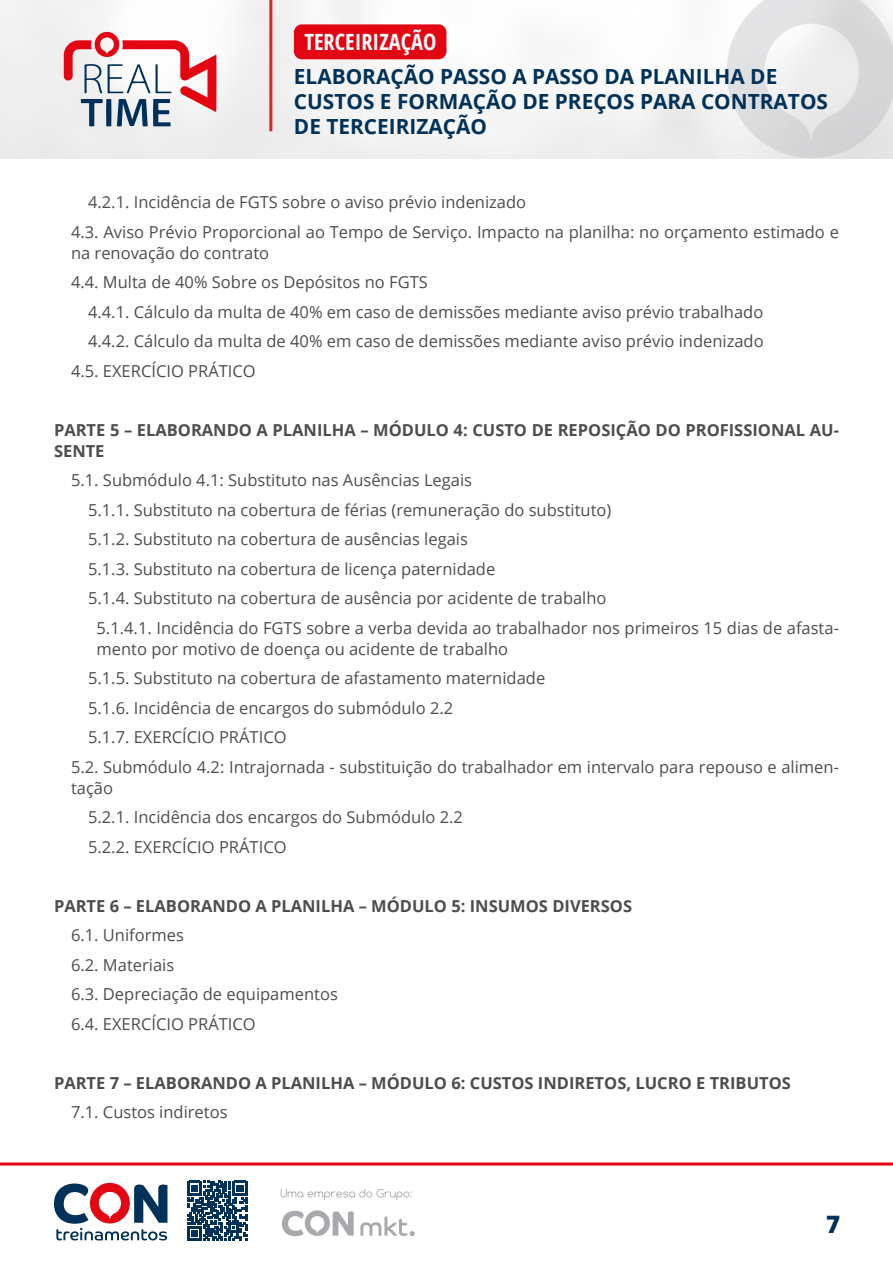
<style>
.page{position:relative;width:893px;height:1263px;background:#fff}
.page>*{position:absolute;margin:0;border:0;box-sizing:border-box;transform-origin:0 0}
.t1{font:800 24px "Open Sans";color:#003158}
.t2{font:700 condensed 22.35px "Open Sans";color:#fff}
.t3{font:700 20.85px/25px "Open Sans";color:#003158}
.t4{font:16.5px/21px "Open Sans";color:#4d4d4d}
.t5{font:700 16.5px/21px "Open Sans";color:#4d4d4d}
</style>
<div class="page">
<img style="left:0;top:0;width:893px;height:158px">
<svg style="left:0;top:1162px;width:893px;height:79px"></svg>
<svg style="left:281px;top:1189px;width:131px;height:11px"></svg>
<svg style="left:360px;top:1216px;width:55px;height:20px"></svg>
<svg style="left:282px;top:1210px;width:72px;height:26px"></svg>
<svg style="left:54px;top:1183px;width:113px;height:57px"></svg>
<svg style="left:187px;top:1181px;width:60px;height:60px"></svg>
<hr style="left:269px;top:0;width:3px;height:131px;background:#ee1d23">
<div style="left:294px;top:24px;width:152px;height:35px;background:#e30512;border-radius:8px"></div>
<svg style="left:64px;top:32px;width:153px;height:95px"></svg>
<h2 class="t2" style="left:304px;top:26px;width:134px">TERCEIRIZAÇÃO</h2>
<p class="t3" style="left:294px;top:64px;width:536px">ELABORAÇÃO PASSO A PASSO DA PLANILHA DE<br>CUSTOS E FORMAÇÃO DE PREÇOS PARA CONTRATOS<br>DE TERCEIRIZAÇÃO</p>
<p class="t4" style="left:88px;top:191px;width:440px">4.2.1. Incidência de FGTS sobre o aviso prévio indenizado</p>
<p class="t4" style="left:71px;top:221px;width:769px">4.3. Aviso Prévio Proporcional ao Tempo de Serviço. Impacto na planilha: no orçamento estimado e na renovação do contrato</p>
<p class="t4" style="left:71px;top:271px;width:358px">4.4. Multa de 40% Sobre os Depósitos no FGTS</p>
<p class="t4" style="left:88px;top:301px;width:677px">4.4.1. Cálculo da multa de 40% em caso de demissões mediante aviso prévio trabalhado</p>
<p class="t4" style="left:88px;top:330px;width:677px">4.4.2. Cálculo da multa de 40% em caso de demissões mediante aviso prévio indenizado</p>
<p class="t4" style="left:71px;top:360px;width:186px">4.5. EXERCÍCIO PRÁTICO</p>
<p class="t5" style="left:54px;top:419px;width:786px">PARTE 5 – ELABORANDO A PLANILHA – MÓDULO 4: CUSTO DE REPOSIÇÃO DO PROFISSIONAL AU-<br>SENTE</p>
<p class="t4" style="left:71px;top:469px;width:403px">5.1. Submódulo 4.1: Substituto nas Ausências Legais</p>
<p class="t4" style="left:88px;top:499px;width:525px">5.1.1. Substituto na cobertura de férias (remuneração do substituto)</p>
<p class="t4" style="left:88px;top:528px;width:381px">5.1.2. Substituto na cobertura de ausências legais</p>
<p class="t4" style="left:88px;top:558px;width:409px">5.1.3. Substituto na cobertura de licença paternidade</p>
<p class="t4" style="left:88px;top:587px;width:520px">5.1.4. Substituto na cobertura de ausência por acidente de trabalho</p>
<p class="t4" style="left:97px;top:617px;width:744px">5.1.4.1. Incidência do FGTS sobre a verba devida ao trabalhador nos primeiros 15 dias de afasta&shy;mento por motivo de doença ou acidente de trabalho</p>
<p class="t4" style="left:88px;top:667px;width:459px">5.1.5. Substituto na cobertura de afastamento maternidade</p>
<p class="t4" style="left:88px;top:697px;width:367px">5.1.6. Incidência de encargos do submódulo 2.2</p>
<p class="t4" style="left:88px;top:726px;width:200px">5.1.7. EXERCÍCIO PRÁTICO</p>
<p class="t4" style="left:71px;top:756px;width:769px">5.2. Submódulo 4.2: Intrajornada - substituição do trabalhador em intervalo para repouso e alimen&shy;tação</p>
<p class="t4" style="left:88px;top:806px;width:377px">5.2.1. Incidência dos encargos do Submódulo 2.2</p>
<p class="t4" style="left:88px;top:836px;width:200px">5.2.2. EXERCÍCIO PRÁTICO</p>
<p class="t5" style="left:54px;top:895px;width:580px">PARTE 6 – ELABORANDO A PLANILHA – MÓDULO 5: INSUMOS DIVERSOS</p>
<p class="t4" style="left:71px;top:924px;width:115px">6.1. Uniformes</p>
<p class="t4" style="left:71px;top:954px;width:105px">6.2. Materiais</p>
<p class="t4" style="left:71px;top:983px;width:268px">6.3. Depreciação de equipamentos</p>
<p class="t4" style="left:71px;top:1013px;width:186px">6.4. EXERCÍCIO PRÁTICO</p>
<p class="t5" style="left:54px;top:1072px;width:738px">PARTE 7 – ELABORANDO A PLANILHA – MÓDULO 6: CUSTOS INDIRETOS, LUCRO E TRIBUTOS</p>
<p class="t4" style="left:71px;top:1101px;width:158px">7.1. Custos indiretos</p>
<h1 class="t1" style="left:826px;top:1206px;width:16px">7</h1>
</div>
